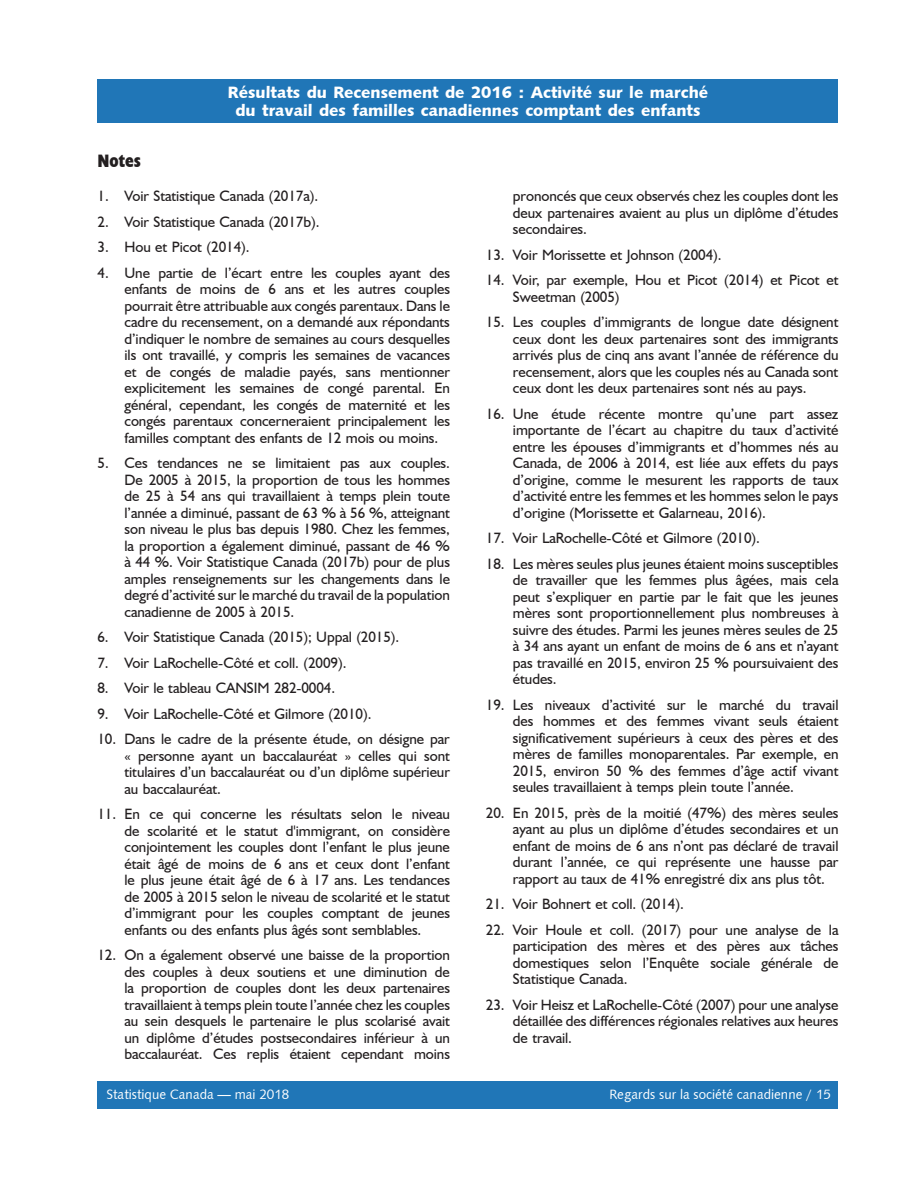
<style>
.page{position:relative;width:918px;height:1188px;background:#fff}
.page>*{position:absolute;margin:0;border:0;box-sizing:border-box;transform-origin:0 0}
.t1{font:700 condensed 18px "Humanist 521 BT Xtra";color:#231f20}
.t2{font:16.5px/18px "Humanist 531 BT Black A";color:#fff;text-align:center}
.t3{font:15px/16.5px "Humanist 521 BT";letter-spacing:-.005em;color:#231f20;text-align:justify}
.t4{font:13.5px "Humanist 531 BT Roman A";color:#fff}
</style>
<div class="page">
<div style="left:98px;top:80px;width:740px;height:43px;background:#2076b7"></div>
<div style="left:98px;top:1081px;width:740px;height:27px;background:#2076b7"></div>
<p class="t2" style="left:228px;top:83px;width:482px">Résultats du Recensement de 2016 : Activité sur le marché du travail des familles canadiennes comptant des enfants</p>
<p class="t1" style="left:98px;top:149px;width:45px">Notes</p>
<p class="t3" style="left:98px;top:188px;width:222px">1. Voir Statistique Canada (2017a).</p>
<p class="t3" style="left:98px;top:213px;width:223px">2. Voir Statistique Canada (2017b).</p>
<p class="t3" style="left:98px;top:239px;width:154px">3. Hou et Picot (2014).</p>
<p class="t3" style="left:124px;top:264px;width:327px;text-indent:-27px">4. Une partie de l’écart entre les couples ayant des enfants de moins de 6 ans et les autres couples pourrait être attribuable aux congés parentaux. Dans le cadre du recensement, on a demandé aux répondants d’indiquer le nombre de semaines au cours desquelles ils ont travaillé, y compris les semaines de vacances et de congés de maladie payés, sans mentionner explicitement les semaines de congé parental. En général, cependant, les congés de maternité et les congés parentaux concerneraient principalement les familles comptant des enfants de 12 mois ou moins.</p>
<p class="t3" style="left:124px;top:455px;width:327px;text-indent:-27px">5. Ces tendances ne se limitaient pas aux couples.<br>De 2005 à 2015, la proportion de tous les hommes de 25 à 54 ans qui travaillaient à temps plein toute l’année a diminué, passant de 63 % à 56 %, atteignant son niveau le plus bas depuis 1980. Chez les femmes, la proportion a également diminué, passant de 46 % à 44 %. Voir Statistique Canada (2017b) pour de plus amples renseignements sur les changements dans le degré d’activité sur le marché du travail de la population canadienne de 2005 à 2015.</p>
<p class="t3" style="left:97px;top:629px;width:303px">6. Voir Statistique Canada (2015); Uppal (2015).</p>
<p class="t3" style="left:97px;top:654px;width:251px">7. Voir LaRochelle-Côté et coll. (2009).</p>
<p class="t3" style="left:97px;top:680px;width:239px">8. Voir le tableau CANSIM 282-0004.</p>
<p class="t3" style="left:97px;top:705px;width:275px">9. Voir LaRochelle-Côté et Gilmore (2010).</p>
<p class="t3" style="left:124px;top:731px;width:327px;text-indent:-27px">10. Dans le cadre de la présente étude, on désigne par « personne ayant un baccalauréat » celles qui sont titulaires d’un baccalauréat ou d’un diplôme supérieur au baccalauréat.</p>
<p class="t3" style="left:124px;top:806px;width:327px;text-indent:-27px">11. En ce qui concerne les résultats selon le niveau de scolarité et le statut d'immigrant, on considère conjointement les couples dont l’enfant le plus jeune était âgé de moins de 6 ans et ceux dont l’enfant le plus jeune était âgé de 6 à 17 ans. Les tendances de 2005 à 2015 selon le niveau de scolarité et le statut d’immigrant pour les couples comptant de jeunes enfants ou des enfants plus âgés sont semblables.</p>
<p class="t3" style="left:124px;top:947px;width:327px;text-indent:-27px">12. On a également observé une baisse de la proportion des couples à deux soutiens et une diminution de la proportion de couples dont les deux partenaires travaillaient à temps plein toute l’année chez les couples au sein desquels le partenaire le plus scolarisé avait un diplôme d’études postsecondaires inférieur à un baccalauréat. Ces replis étaient cependant moins</p>
<p class="t3" style="left:513px;top:188px;width:327px">prononcés que ceux observés chez les couples dont les deux partenaires avaient au plus un diplôme d’études secondaires.</p>
<p class="t3" style="left:486px;top:246px;width:237px">13. Voir Morissette et Johnson (2004).</p>
<p class="t3" style="left:513px;top:272px;width:327px;text-indent:-27px">14. Voir, par exemple, Hou et Picot (2014) et Picot et<br>Sweetman (2005)</p>
<p class="t3" style="left:513px;top:314px;width:327px;text-indent:-27px">15. Les couples d’immigrants de longue date désignent ceux dont les deux partenaires sont des immigrants arrivés plus de cinq ans avant l’année de référence du recensement, alors que les couples nés au Canada sont ceux dont les deux partenaires sont nés au pays.</p>
<p class="t3" style="left:513px;top:405px;width:327px;text-indent:-27px">16. Une étude récente montre qu’une part assez importante de l’écart au chapitre du taux d’activité entre les épouses d’immigrants et d’hommes nés au Canada, de 2006 à 2014, est liée aux effets du pays d’origine, comme le mesurent les rapports de taux d’activité entre les femmes et les hommes selon le pays d’origine (Morissette et Galarneau, 2016).</p>
<p class="t3" style="left:486px;top:530px;width:275px">17. Voir LaRochelle-Côté et Gilmore (2010).</p>
<p class="t3" style="left:513px;top:555px;width:327px;text-indent:-27px">18. Les mères seules plus jeunes étaient moins susceptibles de travailler que les femmes plus âgées, mais cela peut s’expliquer en partie par le fait que les jeunes mères sont proportionnellement plus nombreuses à suivre des études. Parmi les jeunes mères seules de 25 à 34 ans ayant un enfant de moins de 6 ans et n’ayant pas travaillé en 2015, environ 25 % poursuivaient des études.</p>
<p class="t3" style="left:513px;top:696px;width:327px;text-indent:-27px">19. Les niveaux d’activité sur le marché du travail des hommes et des femmes vivant seuls étaient significativement supérieurs à ceux des pères et des mères de familles monoparentales. Par exemple, en 2015, environ 50 % des femmes d’âge actif vivant seules travaillaient à temps plein toute l’année.</p>
<p class="t3" style="left:513px;top:804px;width:327px;text-indent:-27px">20. En 2015, près de la moitié (47%) des mères seules ayant au plus un diplôme d’études secondaires et un enfant de moins de 6 ans n’ont pas déclaré de travail durant l’année, ce qui représente une hausse par rapport au taux de 41% enregistré dix ans plus tôt.</p>
<p class="t3" style="left:486px;top:896px;width:199px">21. Voir Bohnert et coll. (2014).</p>
<p class="t3" style="left:513px;top:921px;width:327px;text-indent:-27px">22. Voir Houle et coll. (2017) pour une analyse de la participation des mères et des pères aux tâches domestiques selon l’Enquête sociale générale de Statistique Canada.</p>
<p class="t3" style="left:513px;top:996px;width:327px;text-indent:-27px">23. Voir Heisz et LaRochelle-Côté (2007) pour une analyse détaillée des différences régionales relatives aux heures de travail.</p>
<p class="t4" style="left:107px;top:1086px;width:184px">Statistique Canada — mai 2018</p>
<p class="t4" style="left:610px;top:1086px;width:223px">Regards sur la société canadienne / 15</p>
</div>
